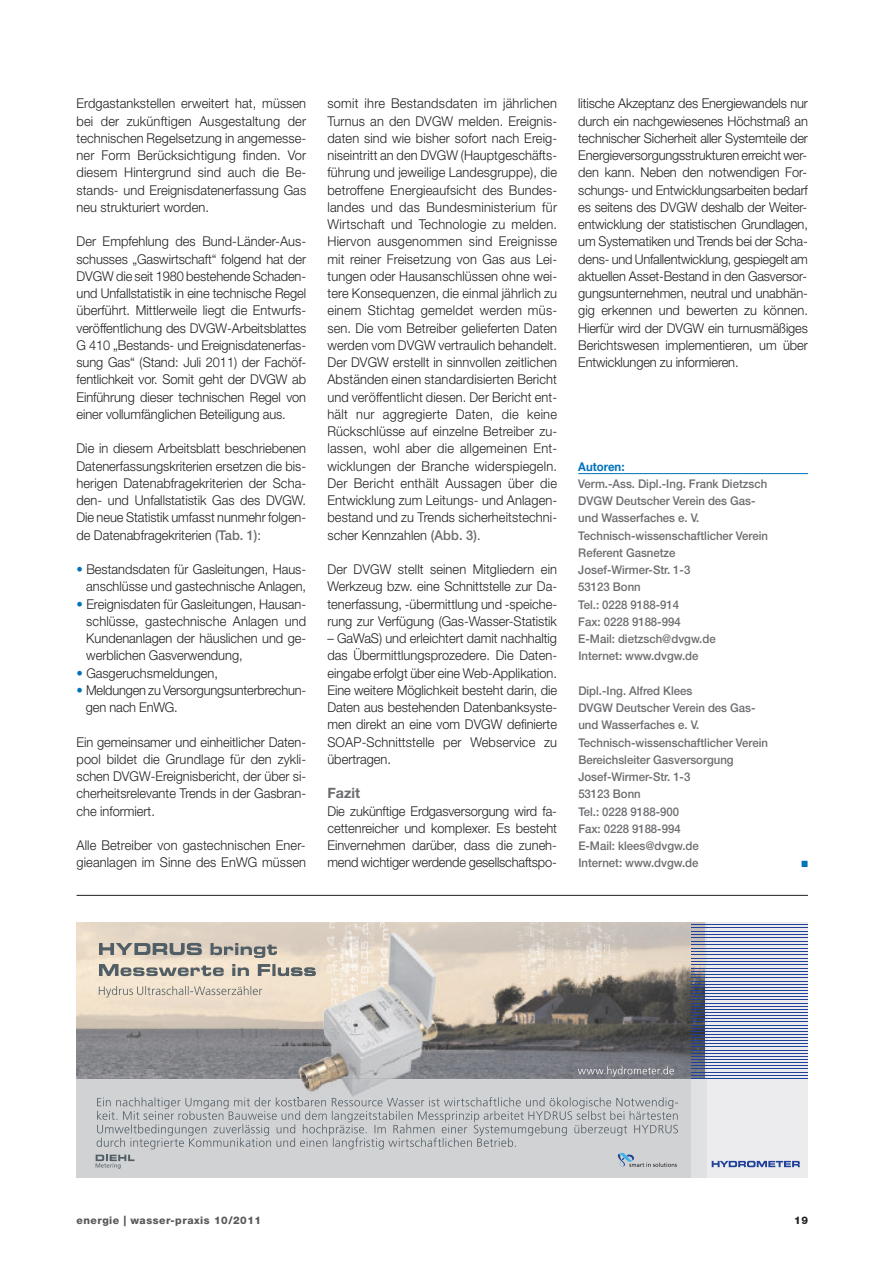
<style>
.page{position:relative;width:893px;height:1263px;background:#fff}
.page>*{position:absolute;margin:0;border:0;box-sizing:border-box;transform-origin:0 0}
.t1{font:700 14.25px "Helvetica Neue";color:#6c6d70}
.t2{font:300 13.5px/17.2px "Helvetica Neue";color:#231f20;text-align:justify;scale:.95 1}
.t3{font:500 12px/17.2px "Helvetica Neue";color:#6c6d70;scale:.95 1}
.t4{font:700 12px "Helvetica Neue";color:#0072bc;scale:.95 1}
.t5{font:800 10.5px "Helvetica Neue";letter-spacing:.05em;color:#57585a}
.t6{font:800 10.5px "Helvetica Neue";color:#231f20}
.t7{font:9px "Zapf Dingbats";color:#0072bc;scale:.95 1}
.s1{font-weight:500;color:#6c6d70}
.s2{color:#0072bc}
</style>
<div class="page">
<hr style="left:578px;top:473px;width:230px;height:1px;background:#0072bc">
<div style="left:686px;top:923px;width:122px;height:255px;background:#ececee"></div>
<div style="left:690px;top:923px;width:17px;height:255px;background:#e0e1e3"></div>
<div style="left:77px;top:923px;width:613px;height:255px;background:#d1d2d4"></div>
<svg style="left:712px;top:1161px;width:88px;height:6px"></svg>
<img style="left:77px;top:923px;width:628px;height:156px">
<svg style="left:380px;top:923px;width:8px;height:8px"></svg>
<svg style="left:328px;top:923px;width:7px;height:5px"></svg>
<hr style="left:691px;top:924px;width:117px;height:1px;background:#20419a">
<hr style="left:691px;top:927px;width:117px;height:1px;background:#20419a">
<hr style="left:691px;top:931px;width:117px;height:1px;background:#20419a">
<hr style="left:691px;top:934px;width:117px;height:1px;background:#20419a">
<hr style="left:691px;top:937px;width:117px;height:1px;background:#20419a">
<hr style="left:691px;top:941px;width:117px;height:1px;background:#20419a">
<hr style="left:691px;top:944px;width:117px;height:1px;background:#20419a">
<hr style="left:691px;top:948px;width:117px;height:1px;background:#20419a">
<hr style="left:691px;top:951px;width:117px;height:1px;background:#20419a">
<hr style="left:691px;top:954px;width:117px;height:1px;background:#20419a">
<hr style="left:691px;top:958px;width:117px;height:1px;background:#20419a">
<hr style="left:691px;top:961px;width:117px;height:1px;background:#20419a">
<hr style="left:691px;top:964px;width:117px;height:1px;background:#20419a">
<hr style="left:691px;top:968px;width:117px;height:1px;background:#20419a">
<hr style="left:691px;top:971px;width:117px;height:1px;background:#20419a">
<hr style="left:691px;top:974px;width:117px;height:1px;background:#20419a">
<hr style="left:691px;top:977px;width:117px;height:1px;background:#20419a">
<hr style="left:691px;top:981px;width:117px;height:1px;background:#20419a">
<hr style="left:691px;top:984px;width:117px;height:1px;background:#20419a">
<hr style="left:691px;top:987px;width:117px;height:1px;background:#20419a">
<hr style="left:691px;top:990px;width:117px;height:1px;background:#20419a">
<hr style="left:691px;top:993px;width:117px;height:1px;background:#20419a">
<hr style="left:691px;top:996px;width:117px;height:1px;background:#20419a">
<hr style="left:691px;top:999px;width:117px;height:1px;background:#20419a">
<hr style="left:691px;top:1003px;width:117px;height:1px;background:#20419a">
<hr style="left:691px;top:1006px;width:117px;height:1px;background:#20419a">
<hr style="left:691px;top:1009px;width:117px;height:1px;background:#20419a">
<hr style="left:691px;top:1012px;width:117px;height:1px;background:#20419a">
<hr style="left:691px;top:1015px;width:117px;height:1px;background:#20419a">
<hr style="left:691px;top:1018px;width:117px;height:1px;background:#20419a">
<hr style="left:691px;top:1021px;width:117px;height:1px;background:#20419a">
<hr style="left:691px;top:1024px;width:117px;height:1px;background:#20419a">
<hr style="left:691px;top:1028px;width:117px;height:1px;background:#20419a">
<hr style="left:691px;top:1031px;width:117px;height:1px;background:#20419a">
<hr style="left:691px;top:1034px;width:117px;height:1px;background:#20419a">
<hr style="left:691px;top:1037px;width:117px;height:1px;background:#20419a">
<hr style="left:691px;top:1040px;width:117px;height:1px;background:#20419a">
<hr style="left:691px;top:1043px;width:117px;height:1px;background:#20419a">
<hr style="left:691px;top:1046px;width:117px;height:1px;background:#20419a">
<hr style="left:691px;top:1050px;width:117px;height:1px;background:#20419a">
<hr style="left:691px;top:1053px;width:117px;height:1px;background:#20419a">
<hr style="left:691px;top:1056px;width:117px;height:1px;background:#20419a">
<hr style="left:691px;top:1059px;width:117px;height:1px;background:#20419a">
<hr style="left:691px;top:1062px;width:117px;height:1px;background:#20419a">
<hr style="left:691px;top:1065px;width:117px;height:1px;background:#20419a">
<hr style="left:691px;top:1068px;width:117px;height:1px;background:#20419a">
<hr style="left:691px;top:1072px;width:117px;height:1px;background:#20419a">
<hr style="left:691px;top:1075px;width:117px;height:1px;background:#20419a">
<hr style="left:691px;top:1078px;width:117px;height:1px;background:#20419a">
<img style="left:278px;top:931px;width:185px;height:166px">
<svg style="left:96px;top:1097px;width:582px;height:72px"></svg>
<img style="left:380px;top:931px;width:8px;height:7px">
<img style="left:327px;top:935px;width:10px;height:3px">
<svg style="left:578px;top:1066px;width:96px;height:10px"></svg>
<svg style="left:99px;top:938px;width:375px;height:65px;background:#d6ccbf"></svg>
<img style="left:331px;top:1011px;width:27px;height:29px">
<img style="left:530px;top:981px;width:70px;height:10px">
<img style="left:541px;top:935px;width:87px;height:11px">
<hr style="left:77px;top:895px;width:731px;height:1px;background:#231f20">
<p class="t2" style="left:77px;top:96px;width:243px">Erdgastankstellen erweitert hat, müssen bei der zukünftigen Ausgestaltung der technischen Regelsetzung in angemesse&shy;ner Form Berücksichtigung finden. Vor diesem Hintergrund sind auch die Be&shy;stands- und Ereignisdatenerfassung Gas neu strukturiert worden.</p>
<p class="t2" style="left:77px;top:234px;width:243px">Der Empfehlung des Bund-Länder-Aus&shy;schusses „Gaswirtschaft“ folgend hat der DVGW die seit 1980 bestehende Schaden&shy;und Unfallstatistik in eine technische Regel überführt. Mittlerweile liegt die Entwurfs&shy;veröffentlichung des DVGW-Arbeitsblattes G 410 „Bestands- und Ereignisdatenerfas&shy;sung Gas“ (Stand: Juli 2011) der Fachöf&shy;fentlichkeit vor. Somit geht der DVGW ab Einführung dieser technischen Regel von einer vollumfänglichen Beteiligung aus.</p>
<p class="t2" style="left:77px;top:441px;width:243px">Die in diesem Arbeitsblatt beschriebenen Datenerfassungskriterien ersetzen die bis&shy;herigen Datenabfragekriterien der Scha&shy;den- und Unfallstatistik Gas des DVGW.<br>Die neue Statistik umfasst nunmehr folgen&shy;de Datenabfragekriterien <span class="s1">(Tab. 1)</span>:</p>
<p class="t2" style="left:77px;top:562px;width:243px;text-align:right"><span class="s2">•</span> Bestandsdaten für Gasleitungen, Haus&shy;anschlüsse und gastechnische Anlagen,</p>
<p class="t2" style="left:86px;top:596px;width:233px;text-indent:-10px"><span class="s2">•</span> Ereignisdaten für Gasleitungen, Hausan&shy;schlüsse, gastechnische Anlagen und Kundenanlagen der häuslichen und ge&shy;werblichen Gasverwendung,</p>
<p class="t2" style="left:77px;top:665px;width:150px"><span class="s2">•</span> Gasgeruchsmeldungen,</p>
<p class="t2" style="left:86px;top:683px;width:233px;text-indent:-9px"><span class="s2">•</span> Meldungen zu Versorgungsunterbrechun&shy;gen nach EnWG.</p>
<p class="t2" style="left:77px;top:734px;width:243px">Ein gemeinsamer und einheitlicher Daten&shy;pool bildet die Grundlage für den zykli&shy;schen DVGW-Ereignisbericht, der über si&shy;cherheitsrelevante Trends in der Gasbran&shy;che informiert.</p>
<p class="t2" style="left:77px;top:838px;width:243px">Alle Betreiber von gastechnischen Ener&shy;gieanlagen im Sinne des EnWG müssen</p>
<p class="t2" style="left:327px;top:96px;width:243px">somit ihre Bestandsdaten im jährlichen Turnus an den DVGW melden. Ereignis&shy;daten sind wie bisher sofort nach Ereig&shy;niseintritt an den DVGW (Hauptgeschäfts&shy;führung und jeweilige Landesgruppe), die betroffene Energieaufsicht des Bundes&shy;landes und das Bundesministerium für Wirtschaft und Technologie zu melden.<br>Hiervon ausgenommen sind Ereignisse mit reiner Freisetzung von Gas aus Lei&shy;tungen oder Hausanschlüssen ohne wei&shy;tere Konsequenzen, die einmal jährlich zu einem Stichtag gemeldet werden müs&shy;sen. Die vom Betreiber gelieferten Daten werden vom DVGW vertraulich behandelt.<br>Der DVGW erstellt in sinnvollen zeitlichen Abständen einen standardisierten Bericht und veröffentlicht diesen. Der Bericht ent&shy;hält nur aggregierte Daten, die keine Rückschlüsse auf einzelne Betreiber zu&shy;lassen, wohl aber die allgemeinen Ent&shy;wicklungen der Branche widerspiegeln.<br>Der Bericht enthält Aussagen über die Entwicklung zum Leitungs- und Anlagen&shy;bestand und zu Trends sicherheitstechni&shy;scher Kennzahlen <span class="s1">(Abb. 3)</span>.</p>
<p class="t2" style="left:327px;top:562px;width:243px">Der DVGW stellt seinen Mitgliedern ein Werkzeug bzw. eine Schnittstelle zur Da&shy;tenerfassung, -übermittlung und -speiche&shy;rung zur Verfügung (Gas-Wasser-Statistik</p>
<p class="t2" style="left:327px;top:631px;width:243px">– GaWaS) und erleichtert damit nachhaltig das Übermittlungsprozedere. Die Daten&shy;eingabe erfolgt über eine Web-Applikation.<br>Eine weitere Möglichkeit besteht darin, die Daten aus bestehenden Datenbanksyste&shy;men direkt an eine vom DVGW definierte SOAP-Schnittstelle per Webservice zu übertragen.</p>
<p class="t1" style="left:327px;top:788px;width:34px">Fazit</p>
<p class="t2" style="left:327px;top:803px;width:243px">Die zukünftige Erdgasversorgung wird fa&shy;cettenreicher und komplexer. Es besteht Einvernehmen darüber, dass die zuneh&shy;mend wichtiger werdende gesellschaftspo-</p>
<p class="t2" style="left:578px;top:96px;width:243px">litische Akzeptanz des Energiewandels nur durch ein nachgewiesenes Höchstmaß an technischer Sicherheit aller Systemteile der Energieversorgungsstrukturen erreicht wer&shy;den kann. Neben den notwendigen For&shy;schungs- und Entwicklungsarbeiten bedarf es seitens des DVGW deshalb der Weiter&shy;entwicklung der statistischen Grundlagen, um Systematiken und Trends bei der Scha&shy;dens- und Unfallentwicklung, gespiegelt am aktuellen Asset-Bestand in den Gasversor&shy;gungsunternehmen, neutral und unabhän&shy;gig erkennen und bewerten zu können.<br>Hierfür wird der DVGW ein turnusmäßiges Berichtswesen implementieren, um über Entwicklungen zu informieren.</p>
<p class="t4" style="left:578px;top:459px;width:50px">Autoren:</p>
<p class="t3" style="left:578px;top:476px;width:201px">Verm.-Ass. Dipl.-Ing. Frank Dietzsch<br>DVGW Deutscher Verein des Gas&shy;und Wasserfaches e. V.<br>Technisch-wissenschaftlicher Verein<br>Referent Gasnetze<br>Josef-Wirmer-Str. 1-3<br>53123 Bonn<br>Tel.: 0228 9188-914<br>Fax: 0228 9188-994<br>E-Mail: dietzsch@dvgw.de<br>Internet: www.dvgw.de</p>
<p class="t3" style="left:578px;top:683px;width:201px">Dipl.-Ing. Alfred Klees<br>DVGW Deutscher Verein des Gas&shy;und Wasserfaches e. V.<br>Technisch-wissenschaftlicher Verein<br>Bereichsleiter Gasversorgung<br>Josef-Wirmer-Str. 1-3<br>53123 Bonn<br>Tel.: 0228 9188-900<br>Fax: 0228 9188-994<br>E-Mail: klees@dvgw.de<br>Internet: www.dvgw.de</p>
<p class="t7" style="left:801px;top:860px;width:8px">■</p>
<p class="t5" style="left:77px;top:1216px;width:186px">energie | wasser-praxis 10/2011</p>
<p class="t6" style="left:794px;top:1216px;width:15px">19</p>
</div>
